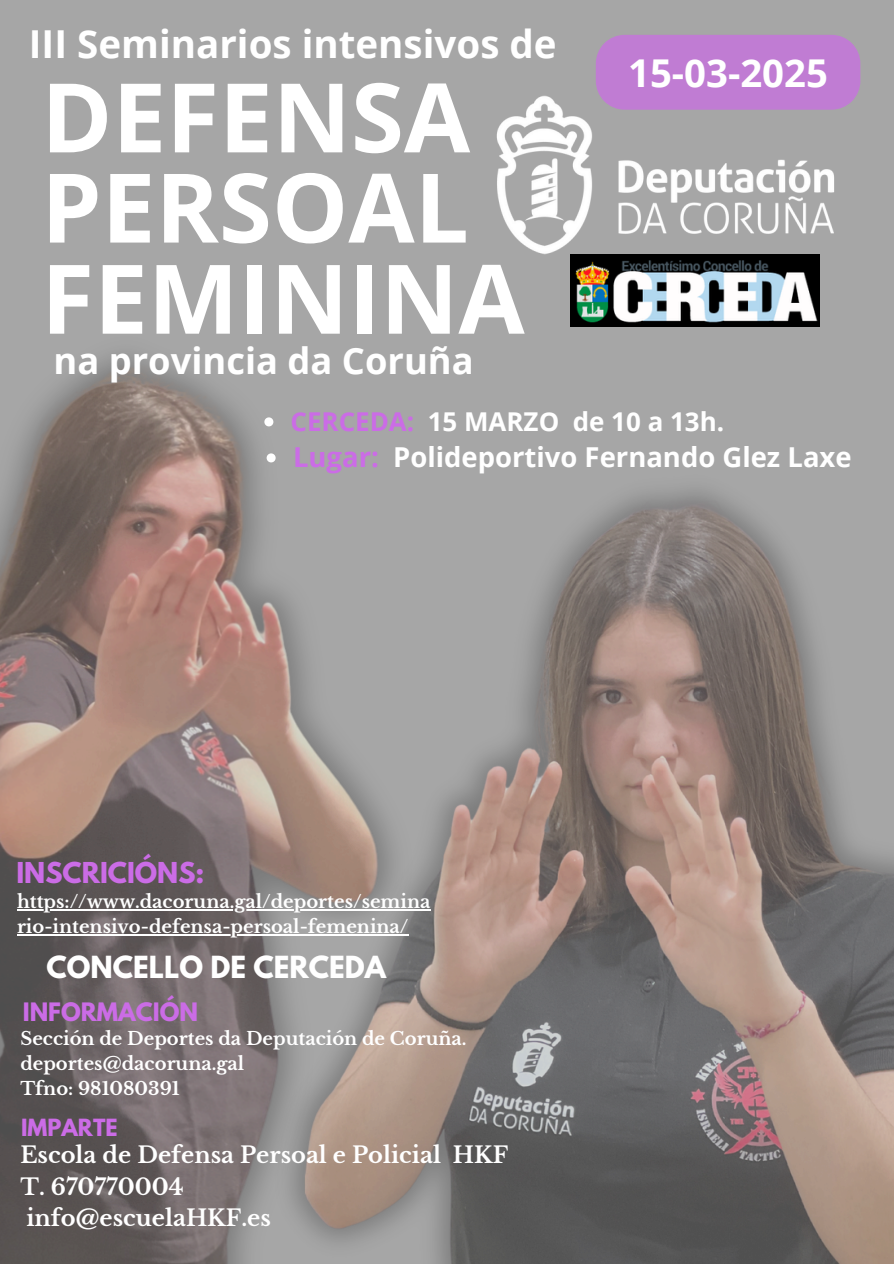
<style>
.page{position:relative;width:894px;height:1264px;background:#fff}
.page>*{position:absolute;margin:0;border:0;box-sizing:border-box;transform-origin:0 0}
.t1{font:700 96px/90.6px "Open Sans";color:#fff}
.t2{font:700 38.55px "Open Sans";color:#fff}
.t3{font:700 38.4px "Open Sans";color:#fff}
.t4{font:700 36.3px "Open Sans";color:#fff}
.t5{font:700 27.45px "Open Sans";color:#fff}
.t6{font:700 27px "League Spartan";color:#fff}
.t7{font:700 25.95px "Open Sans";color:#fff}
.t8{font:700 25.5px "League Spartan";color:#cb6ce6}
.t9{font:700 22.5px/31.5px "Libre Baskerville";color:#fff}
.t10{font:700 22.5px "League Spartan";color:#cb6ce6}
.t11{font:700 21px "League Spartan";color:#cb6ce6}
.t12{font:700 18px "Libre Baskerville";color:#fff}
.s1{color:#cb6ce6}
</style>
<div class="page">
<div style="left:0;top:0;width:893px;height:1263px;background:#a6a6a6"></div>
<img style="left:424px;top:490px;width:469px;height:773px">
<img style="left:0;top:355px;width:424px;height:908px">
<img style="left:496px;top:95px;width:339px;height:159px">
<img style="left:571px;top:254px;width:248px;height:72px">
<div style="left:595px;top:35px;width:265px;height:75px;background:#c07cd3"></div>
<svg style="left:264px;top:417px;width:9px;height:9px"></svg>
<svg style="left:266px;top:453px;width:9px;height:9px"></svg>
<hr style="left:17px;top:909px;width:413px;height:1px;background:#fff">
<hr style="left:17px;top:934px;width:391px;height:1px;background:#fff">
<h2 class="t2" style="left:29px;top:16px;width:529px">III Seminarios intensivos de</h2>
<h2 class="t1" style="left:41px;top:70px;width:484px">DEFENSA<br>PERSOAL<br>FEMININA</h2>
<h3 class="t4" style="left:54px;top:335px;width:421px">na provincia da Coruña</h3>
<h1 class="t3" style="left:628px;top:46px;width:201px">15-03-2025</h1>
<p class="t7" style="left:290px;top:403px;width:435px"><span class="s1">CERCEDA:</span> 15 MARZO de 10 a 13h.</p>
<p class="t5" style="left:293px;top:437px;width:560px"><span class="s1">Lugar:</span> Polideportivo Fernando Glez Laxe</p>
<h5 class="t8" style="left:16px;top:859px;width:189px">INSCRICIÓNS:</h5>
<p class="t12" style="left:17px;top:890px;width:415px">https://www.dacoruna.gal/deportes/semina</p>
<h2 class="t12" style="left:17px;top:915px;width:393px">rio-intensivo-defensa-persoal-femenina/</h2>
<p class="t6" style="left:47px;top:953px;width:341px">CONCELLO DE CERCEDA</p>
<p class="t10" style="left:23px;top:1001px;width:177px">INFORMACIÓN</p>
<p class="t12" style="left:20px;top:1027px;width:447px">Sección de Deportes da Deputación de Coruña.</p>
<p class="t12" style="left:20px;top:1052px;width:225px">deportes@dacoruna.gal</p>
<p class="t12" style="left:20px;top:1077px;width:161px">Tfno: 981080391</p>
<p class="t11" style="left:21px;top:1117px;width:98px">IMPARTE</p>
<h3 class="t9" style="left:20px;top:1139px;width:489px">Escola de Defensa Persoal e Policial HKF<br>T. 670770004<br>info@escuelaHKF.es</h3>
</div>
